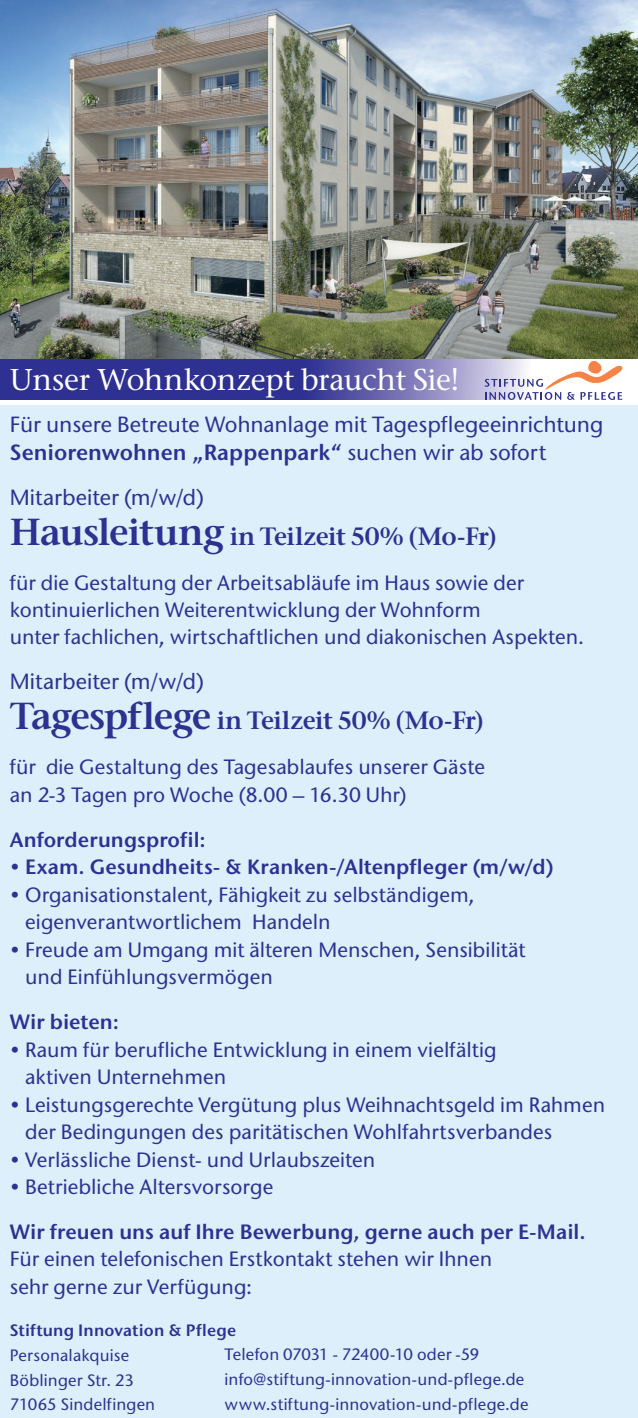
<style>
.page{position:relative;width:638px;height:1418px;background:#fff}
.page>*{position:absolute;margin:0;border:0;box-sizing:border-box;transform-origin:0 0}
.t1{font:500 30px "Stone Ser ITC Std";letter-spacing:-.015em;color:#fff}
.t2{font:600 25px "Stone Ser ITC Std";letter-spacing:-.015em;color:#2e3092}
.t3{font:500 22px/27.5px "Stone Sans ITC Pro";color:#2e3092}
.t4{font:500 20.75px/27.5px "Stone Sans ITC Pro";letter-spacing:.005em;color:#2e3092}
.t5{font:600 20.75px "Stone Sans ITC Pro";letter-spacing:.005em;color:#2e3092}
.t6{font:500 16.5px/24.8px "Stone Sans ITC Pro";letter-spacing:.01em;color:#2e3092}
.t7{font:600 16.5px "Stone Sans ITC Pro";letter-spacing:.01em;color:#2e3092}
.s1{font-weight:600}
.s2{font-size:37.5px}
.s3{font-weight:500}
</style>
<div class="page">
<div style="left:0;top:0;width:638px;height:1417px;background:#dceffa"></div>
<img style="left:1px;top:0;width:637px;height:359px">
<div style="left:0;top:359px;width:638px;height:46px;background:#fff"></div>
<svg style="left:0;top:359px;width:484px;height:41px;background:#47479e"></svg>
<svg style="left:484px;top:359px;width:139px;height:41px"></svg>
<h1 class="t1" style="left:10px;top:361px;width:451px">Unser Wohnkonzept braucht Sie!</h1>
<p class="t3" style="left:10px;top:410px;width:595px">Für unsere Betreute Wohnanlage mit Tagespflegeeinrichtung<br><span class="s1">Seniorenwohnen „Rappenpark“</span> suchen wir ab sofort</p>
<p class="t3" style="left:10px;top:483px;width:196px">Mitarbeiter (m/w/d)</p>
<p class="t2" style="left:10px;top:520px;width:489px"><span class="s2">Hausleitung</span> in Teilzeit 50% (Mo-Fr)</p>
<p class="t4" style="left:10px;top:568px;width:576px">für die Gestaltung der Arbeitsabläufe im Haus sowie der kontinuierlichen Weiterentwicklung der Wohnform<br>unter fachlichen, wirtschaftlichen und diakonischen Aspekten.</p>
<p class="t3" style="left:10px;top:668px;width:196px">Mitarbeiter (m/w/d)</p>
<p class="t2" style="left:10px;top:705px;width:476px"><span class="s2">Tagespflege</span> in Teilzeit 50% (Mo-Fr)</p>
<p class="t4" style="left:10px;top:753px;width:477px">für die Gestaltung des Tagesablaufes unserer Gäste an 2-3 Tagen pro Woche (8.00 – 16.30 Uhr)</p>
<p class="t5" style="left:10px;top:826px;width:197px">Anforderungsprofil:</p>
<p class="t5" style="left:10px;top:854px;width:546px"><span class="s3">•</span> Exam. Gesundheits- &amp; Kranken-/Altenpfleger (m/w/d)</p>
<p class="t4" style="left:25px;top:880px;width:451px;text-indent:-15px">• Organisationstalent, Fähigkeit zu selbständigem, eigenverantwortlichem Handeln</p>
<p class="t4" style="left:25px;top:935px;width:502px;text-indent:-15px">• Freude am Umgang mit älteren Menschen, Sensibilität und Einfühlungsvermögen</p>
<p class="t5" style="left:10px;top:1008px;width:111px">Wir bieten:</p>
<p class="t4" style="left:25px;top:1035px;width:473px;text-indent:-15px">• Raum für berufliche Entwicklung in einem vielfältig aktiven Unternehmen</p>
<p class="t4" style="left:25px;top:1090px;width:581px;text-indent:-15px">• Leistungsgerechte Vergütung plus Weihnachtsgeld im Rahmen der Bedingungen des paritätischen Wohlfahrtsverbandes</p>
<p class="t4" style="left:10px;top:1145px;width:367px">• Verlässliche Dienst- und Urlaubszeiten</p>
<p class="t4" style="left:10px;top:1172px;width:265px">• Betriebliche Altersvorsorge</p>
<p class="t5" style="left:10px;top:1218px;width:577px">Wir freuen uns auf Ihre Bewerbung, gerne auch per E-Mail.</p>
<p class="t4" style="left:10px;top:1245px;width:484px">Für einen telefonischen Erstkontakt stehen wir Ihnen sehr gerne zur Verfügung:</p>
<p class="t7" style="left:10px;top:1319px;width:228px">Stiftung Innovation &amp; Pflege</p>
<p class="t6" style="left:10px;top:1342px;width:147px">Personalakquise<br>Böblinger Str. 23<br>71065 Sindelfingen</p>
<p class="t6" style="left:225px;top:1342px;width:305px">Telefon 07031 - 72400-10 oder -59 info@stiftung-innovation-und-pflege.de www.stiftung-innovation-und-pflege.de</p>
</div>
